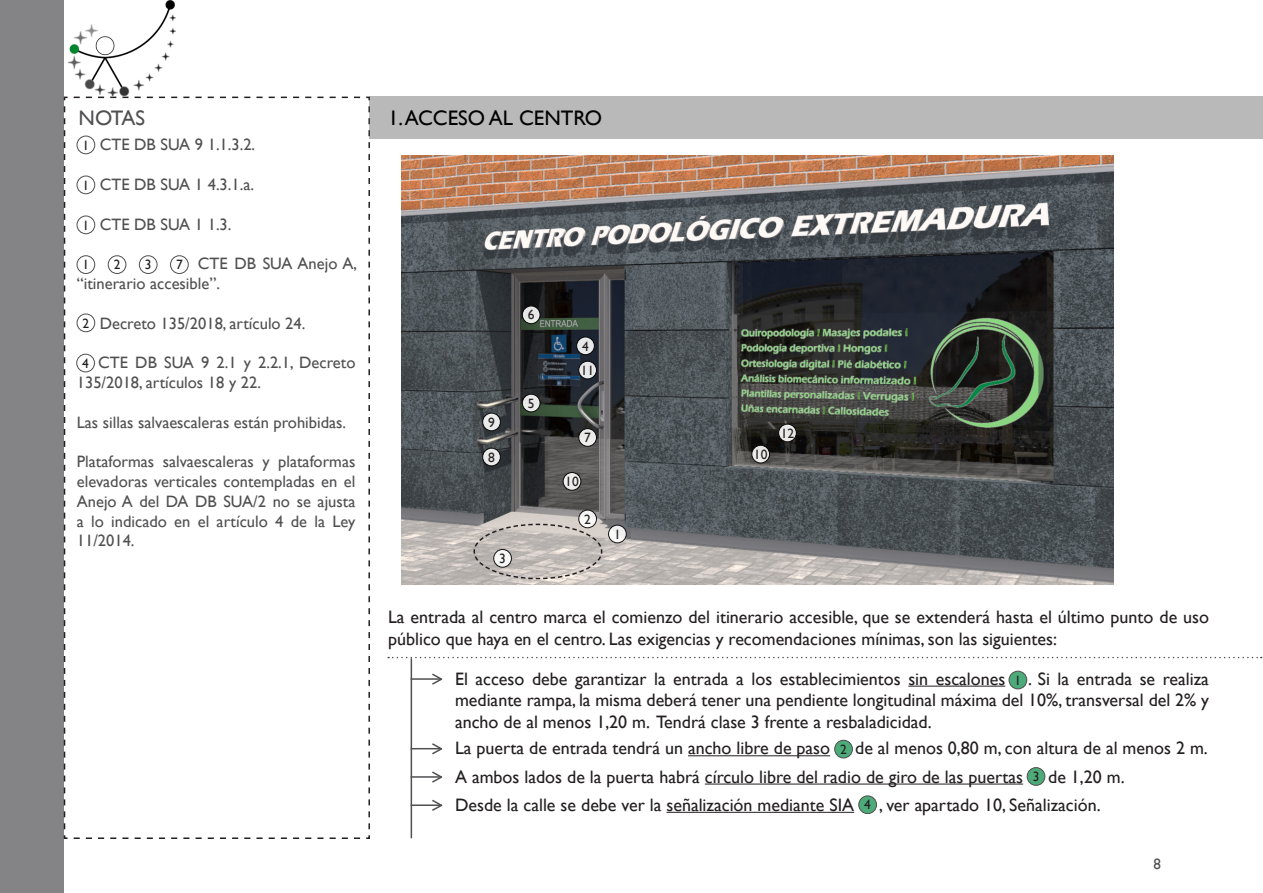
<style>
.page{position:relative;width:1263px;height:893px;background:#fff}
.page>*{position:absolute;margin:0;border:0;box-sizing:border-box;transform-origin:0 0}
.t1{font:21px "Gill Sans";color:#000}
.t2{font:21px "Gill Sans";letter-spacing:-.03em;color:#505052}
.t3{font:18px/21.6px "Gill Sans";color:#231f20}
.t4{font:16.5px/19.8px "Gill Sans";color:#505052}
.t5{font:15px "Gill Sans";color:#505052}
.t6{font:13.5px "Gill Sans";color:#231f20}
</style>
<div class="page">
<div style="left:0;top:0;width:64px;height:893px;background:#848486"></div>
<svg style="left:63px;top:96px;width:308px;height:743px"></svg>
<img style="left:67px;top:0;width:109px;height:96px">
<img style="left:402px;top:155px;width:711px;height:430px">
<div style="left:370px;top:97px;width:893px;height:42px;background:#b9b9ba"></div>
<svg style="left:388px;top:657px;width:874px;height:1px"></svg>
<hr style="left:411px;top:658px;width:1px;height:180px;background:#505052">
<hr style="left:411px;top:678px;width:30px;height:2px;background:#505052">
<hr style="left:411px;top:748px;width:30px;height:1px;background:#505052">
<hr style="left:411px;top:776px;width:30px;height:2px;background:#505052">
<hr style="left:411px;top:804px;width:30px;height:2px;background:#505052">
<hr style="left:908px;top:686px;width:97px;height:1px;background:#231f20">
<hr style="left:688px;top:755px;width:142px;height:1px;background:#231f20">
<hr style="left:705px;top:784px;width:318px;height:1px;background:#231f20">
<hr style="left:666px;top:812px;width:188px;height:1px;background:#231f20">
<svg style="left:430px;top:673px;width:13px;height:12px"></svg>
<svg style="left:430px;top:743px;width:13px;height:12px"></svg>
<svg style="left:430px;top:771px;width:13px;height:12px"></svg>
<svg style="left:430px;top:799px;width:13px;height:12px"></svg>
<div style="left:577px;top:337px;width:17px;height:18px;background:#e7e8ea;border-radius:50%"></div>
<div style="left:576px;top:337px;width:18px;height:18px;border:1px solid #000;border-radius:50%"></div>
<div style="left:579px;top:361px;width:17px;height:18px;background:#e8e8ea;border-radius:50%"></div>
<div style="left:579px;top:361px;width:18px;height:18px;border:1px solid #000;border-radius:50%"></div>
<svg style="left:522px;top:306px;width:18px;height:18px"></svg>
<div style="left:522px;top:306px;width:18px;height:18px;border:1px solid #000;border-radius:50%"></div>
<svg style="left:522px;top:394px;width:18px;height:18px"></svg>
<div style="left:522px;top:394px;width:18px;height:18px;border:1px solid #000;border-radius:50%"></div>
<svg style="left:483px;top:413px;width:17px;height:18px"></svg>
<div style="left:482px;top:413px;width:19px;height:18px;border:1px solid #000;border-radius:50%"></div>
<svg style="left:483px;top:448px;width:17px;height:18px"></svg>
<div style="left:482px;top:448px;width:19px;height:18px;border:1px solid #000;border-radius:50%"></div>
<svg style="left:579px;top:429px;width:17px;height:17px"></svg>
<div style="left:579px;top:428px;width:18px;height:19px;border:1px solid #000;border-radius:50%"></div>
<svg style="left:563px;top:472px;width:18px;height:18px"></svg>
<div style="left:563px;top:472px;width:18px;height:18px;border:1px solid #000;border-radius:50%"></div>
<div style="left:752px;top:445px;width:17px;height:18px;background:#ececeb;border-radius:50%"></div>
<div style="left:752px;top:445px;width:18px;height:18px;border:1px solid #000;border-radius:50%"></div>
<div style="left:779px;top:424px;width:17px;height:18px;background:#e9e9e8;border-radius:50%"></div>
<div style="left:778px;top:424px;width:18px;height:18px;border:1px solid #000;border-radius:50%"></div>
<div style="left:579px;top:510px;width:17px;height:18px;background:#f6f5f5;border-radius:50%"></div>
<div style="left:579px;top:510px;width:18px;height:18px;border:1px solid #000;border-radius:50%"></div>
<svg style="left:608px;top:525px;width:18px;height:18px"></svg>
<div style="left:608px;top:525px;width:18px;height:18px;border:1px solid #000;border-radius:50%"></div>
<div style="left:1009px;top:671px;width:18px;height:18px;background:#4dab79;border-radius:50%"></div>
<div style="left:1009px;top:671px;width:18px;height:18px;border:1px solid #000;border-radius:50%"></div>
<div style="left:1027px;top:768px;width:18px;height:17px;background:#4dab79;border-radius:50%"></div>
<div style="left:1027px;top:767px;width:18px;height:18px;border:1px solid #000;border-radius:50%"></div>
<svg style="left:473px;top:523px;width:130px;height:57px;background:#c1bbb6"></svg>
<svg style="left:835px;top:740px;width:17px;height:18px"></svg>
<div style="left:834px;top:740px;width:19px;height:18px;border:1px solid #000;border-radius:50%"></div>
<div style="left:859px;top:796px;width:17px;height:18px;background:#4dab79;border-radius:50%"></div>
<div style="left:858px;top:796px;width:19px;height:18px;border:1px solid #000;border-radius:50%"></div>
<div style="left:77px;top:136px;width:18px;height:18px;background:#fff;border-radius:50%"></div>
<div style="left:77px;top:136px;width:18px;height:18px;border:1px solid #000;border-radius:50%"></div>
<div style="left:77px;top:176px;width:18px;height:18px;background:#fff;border-radius:50%"></div>
<div style="left:77px;top:176px;width:18px;height:18px;border:1px solid #000;border-radius:50%"></div>
<div style="left:77px;top:216px;width:18px;height:18px;background:#fff;border-radius:50%"></div>
<div style="left:77px;top:216px;width:18px;height:18px;border:1px solid #000;border-radius:50%"></div>
<div style="left:77px;top:314px;width:18px;height:18px;background:#fff;border-radius:50%"></div>
<div style="left:77px;top:314px;width:18px;height:18px;border:1px solid #000;border-radius:50%"></div>
<div style="left:77px;top:354px;width:17px;height:18px;background:#fff;border-radius:50%"></div>
<div style="left:77px;top:354px;width:18px;height:18px;border:1px solid #000;border-radius:50%"></div>
<div style="left:77px;top:256px;width:18px;height:17px;background:#fff;border-radius:50%"></div>
<div style="left:77px;top:256px;width:18px;height:18px;border:1px solid #000;border-radius:50%"></div>
<div style="left:108px;top:256px;width:18px;height:17px;background:#fff;border-radius:50%"></div>
<div style="left:108px;top:256px;width:18px;height:18px;border:1px solid #000;border-radius:50%"></div>
<div style="left:139px;top:256px;width:18px;height:17px;background:#fff;border-radius:50%"></div>
<div style="left:139px;top:256px;width:18px;height:18px;border:1px solid #000;border-radius:50%"></div>
<div style="left:171px;top:256px;width:17px;height:17px;background:#fff;border-radius:50%"></div>
<div style="left:170px;top:256px;width:18px;height:18px;border:1px solid #000;border-radius:50%"></div>
<p class="t2" style="left:79px;top:105px;width:68px">NOTAS</p>
<p class="t4" style="left:100px;top:135px;width:157px">CTE DB SUA 9 1.1.3.2.</p>
<p class="t4" style="left:100px;top:175px;width:156px">CTE DB SUA 1 4.3.1.a.</p>
<p class="t4" style="left:100px;top:214px;width:133px">CTE DB SUA 1 1.3.</p>
<p class="t4" style="left:77px;top:254px;width:282px;text-indent:121px">CTE DB SUA Anejo A, “itinerario accesible”.</p>
<p class="t4" style="left:100px;top:313px;width:207px">Decreto 135/2018, artículo 24.</p>
<p class="t4" style="left:77px;top:353px;width:280px;text-indent:21px">CTE DB SUA 9 2.1 y 2.2.1, Decreto<br>135/2018, artículos 18 y 22.</p>
<p class="t4" style="left:77px;top:412px;width:271px">Las sillas salvaescaleras están prohibidas.</p>
<p class="t4" style="left:77px;top:452px;width:280px;text-align:justify">Plataformas salvaescaleras y plataformas elevadoras verticales contempladas en el Anejo A del DA DB SUA/2 no se ajusta a lo indicado en el artículo 4 de la Ley 11/2014.</p>
<p class="t6" style="left:83px;top:137px;width:8px">1</p>
<p class="t6" style="left:83px;top:177px;width:8px">1</p>
<p class="t6" style="left:83px;top:217px;width:8px">1</p>
<p class="t6" style="left:83px;top:257px;width:8px">1</p>
<p class="t6" style="left:114px;top:257px;width:8px">2</p>
<p class="t6" style="left:145px;top:257px;width:8px">3</p>
<p class="t6" style="left:176px;top:257px;width:8px">7</p>
<p class="t6" style="left:83px;top:315px;width:8px">2</p>
<p class="t6" style="left:82px;top:355px;width:8px">4</p>
<p class="t1" style="left:388px;top:106px;width:216px">1. ACCESO AL CENTRO</p>
<p class="t6" style="left:488px;top:414px;width:8px">9</p>
<p class="t6" style="left:488px;top:449px;width:8px">8</p>
<p class="t6" style="left:528px;top:307px;width:8px">6</p>
<p class="t6" style="left:528px;top:395px;width:8px">5</p>
<p class="t6" style="left:499px;top:551px;width:8px">3</p>
<p class="t6" style="left:582px;top:338px;width:8px">4</p>
<p class="t6" style="left:581px;top:362px;width:15px">11</p>
<p class="t6" style="left:584px;top:430px;width:8px">7</p>
<p class="t6" style="left:565px;top:474px;width:15px">10</p>
<p class="t6" style="left:584px;top:511px;width:8px">2</p>
<p class="t6" style="left:614px;top:526px;width:8px">1</p>
<p class="t6" style="left:754px;top:446px;width:15px">10</p>
<p class="t6" style="left:781px;top:425px;width:15px">12</p>
<p class="t3" style="left:388px;top:607px;width:822px">La entrada al centro marca el comienzo del itinerario accesible, que se extenderá hasta el último punto de uso público que haya en el centro. Las exigencias y recomendaciones mínimas, son las siguientes:</p>
<p class="t3" style="left:455px;top:668px;width:552px">El acceso debe garantizar la entrada a los establecimientos sin escalones</p>
<p class="t3" style="left:455px;top:668px;width:755px;text-align:justify;text-indent:573px">. Si la entrada se realiza mediante rampa, la misma deberá tener una pendiente longitudinal máxima del 10%, transversal del 2% y ancho de al menos 1,20 m. Tendrá clase 3 frente a resbaladicidad.</p>
<p class="t3" style="left:455px;top:738px;width:377px">La puerta de entrada tendrá un ancho libre de paso</p>
<p class="t3" style="left:855px;top:738px;width:354px">de al menos 0,80 m, con altura de al menos 2 m.</p>
<p class="t3" style="left:455px;top:766px;width:570px">A ambos lados de la puerta habrá círculo libre del radio de giro de las puertas</p>
<p class="t3" style="left:1048px;top:766px;width:78px">de 1,20 m.</p>
<p class="t3" style="left:455px;top:794px;width:401px">Desde la calle se debe ver la señalización mediante SIA</p>
<p class="t3" style="left:879px;top:794px;width:223px">, ver apartado 10, Señalización.</p>
<p class="t6" style="left:1014px;top:672px;width:8px">1</p>
<p class="t6" style="left:840px;top:741px;width:8px">2</p>
<p class="t6" style="left:1033px;top:769px;width:8px">3</p>
<p class="t6" style="left:864px;top:797px;width:8px">4</p>
<p class="t5" style="left:1153px;top:855px;width:9px">8</p>
</div>
